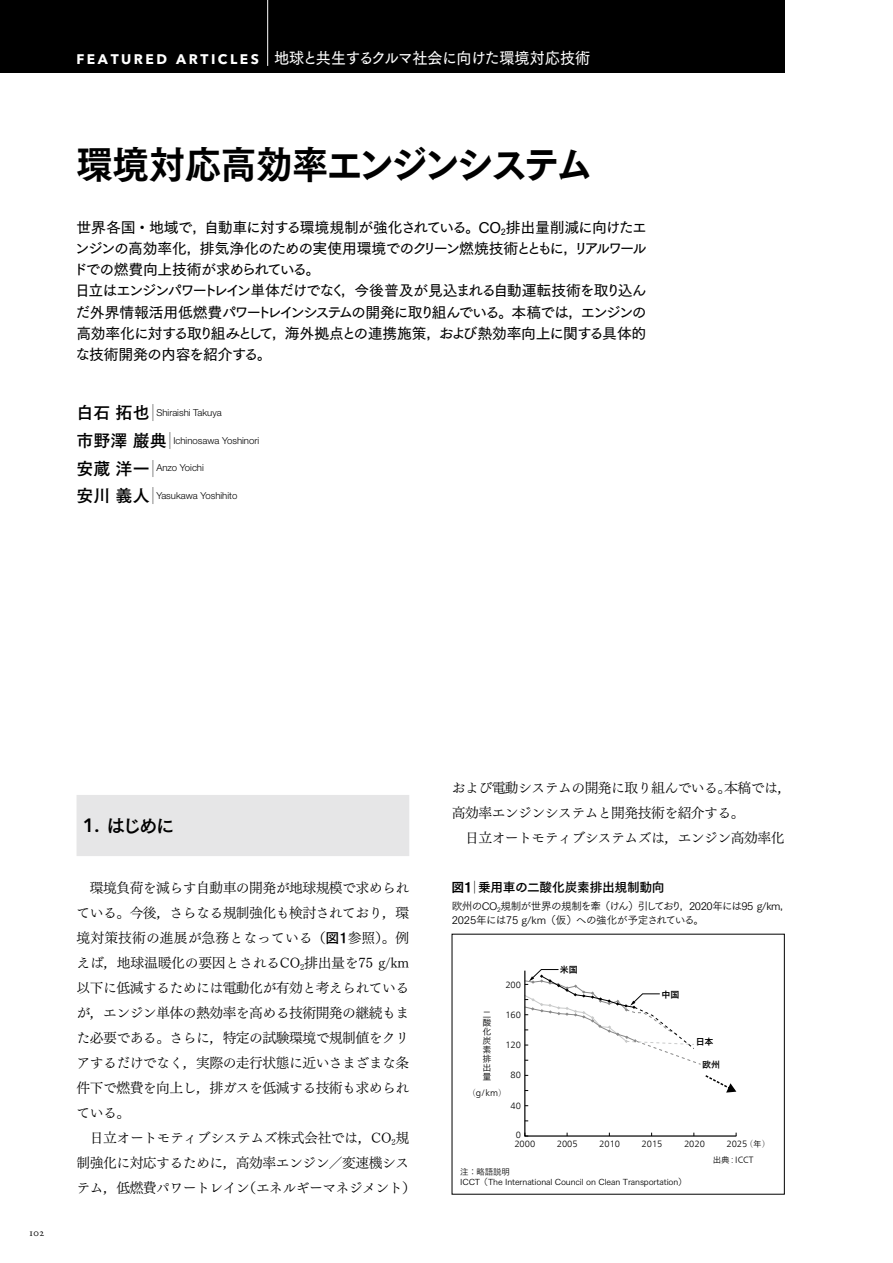
<style>
.page{position:relative;width:893px;height:1263px;background:#fff}
.page>*{position:absolute;margin:0;border:0;box-sizing:border-box;transform-origin:0 0}
.t1{font:38.25px "Tsuku Go Pro E";letter-spacing:-.055em;color:#000;scale:.95 1}
.t2{font:19.2px "Tsuku Go Pro B";color:#000}
.t3{font:15.9px "Tsuku Go Pro D";letter-spacing:-.04em;color:#fff;scale:.95 1}
.t4{font:14.85px/21.3px "Tsuku Go Pro D";letter-spacing:-.07em;color:#000}
.t5{font:13.8px/25px "Tsuku Min Pro R";letter-spacing:-.04em;color:#000;text-align:justify}
.t6{font:12.75px "Tsuku Go Pro B";letter-spacing:-.02em;color:#000;scale:.5 1}
.t7{font:10.65px/13.8px "Tsuku Go Pro R";letter-spacing:-.045em;color:#000}
.t8{font:10.65px "Adobe Garamond Pro";color:#000}
.t9{font:300 9.6px "Helvetica Neue LT Std";color:#000}
.t10{font:300 9.15px "Frutiger Neue LT Com";color:#000}
.t11{font:9px "Koburina Go Std N W6";letter-spacing:-.01em;color:#000}
.t12{font:9px/9px "Koburina Go Std N W3";color:#000;text-align:justify}
.t13{font:8.55px/9.6px "Tsuku Go Pro R";letter-spacing:-.01em;color:#000}
.t14{font:300 8.55px "Ryumin Pro";color:#000}
.s1{font-family:"Avenir Next LT Pro";font-weight:700;font-size:13.8px}
.s2{font-family:"Tsuku Go Pro B";font-weight:400;font-size:16.95px}
.s3{font-family:"Avenir Next LT Pro";font-weight:600}
.s4{font-family:"Tsuku Go Pro B"}
.s5{font-family:"Tsuku Go Pro E"}
.s6{font-family:"Ryumin Pro";font-size:8.55px}
.s7{font-family:"Koburina Go Std N W3";font-weight:400}
.s8{font-family:"Koburina Go Std N W3";font-weight:400;font-size:8.55px}
</style>
<div class="page">
<div style="left:77px;top:795px;width:332px;height:61px;background:#e6e6e7"></div>
<div style="left:0;top:0;width:784px;height:72px;background:#000"></div>
<hr style="left:267px;top:0;width:1px;height:66px;background:#fff">
<svg style="left:524px;top:969px;width:213px;height:168px"></svg>
<p class="t3" style="left:76px;top:45px;width:543px"><span class="s1">F E A T U R E D A R T I C L E S</span> 地球と共生するクルマ社会に向けた環境対応技術</p>
<h1 class="t1" style="left:76px;top:130px;width:545px">環境対応高効率エンジンシステム</h1>
<p class="t4" style="left:73px;top:215px;width:576px">世界各国・地域で，自動車に対する環境規制が強化されている。CO<sub>2</sub>排出量削減に向けたエンジンの高効率化，排気浄化のための実使用環境でのクリーン燃焼技術とともに，リアルワールドでの燃費向上技術が求められている。<br>日立はエンジンパワートレイン単体だけでなく，今後普及が見込まれる自動運転技術を取り込んだ外界情報活用低燃費パワートレインシステムの開発に取り組んでいる。本稿では，エンジンの高効率化に対する取り組みとして，海外拠点との連携施策，および熱効率向上に関する具体的な技術開発の内容を紹介する。</p>
<p class="t9" style="left:77px;top:407px;width:147px"><span class="s2">白石拓也｜</span> Shiraishi Takuya</p>
<p class="t9" style="left:77px;top:434px;width:184px"><span class="s2">市野澤巌典｜</span> Ichinosawa Yoshinori</p>
<p class="t9" style="left:77px;top:462px;width:129px"><span class="s2">安蔵洋一｜</span> Anzo Yoichi</p>
<p class="t9" style="left:77px;top:490px;width:162px"><span class="s2">安川義人｜</span> Yasukawa Yoshihito</p>
<p class="t8" style="left:30px;top:1226px;width:16px">102</p>
<h2 class="t2" style="left:83px;top:809px;width:94px"><span class="s3">1.</span> はじめに</h2>
<p class="t5" style="left:77px;top:873px;width:334px;text-indent:13px">環境負荷を減らす自動車の開発が地球規模で求められている。今後，さらなる規制強化も検討されており，環境対策技術の進展が急務となっている（<span class="s4">図1</span>参照）。例えば，地球温暖化の要因とされるCO<sub>2</sub>排出量を75 g/km以下に低減するためには電動化が有効と考えられているが，エンジン単体の熱効率を高める技術開発の継続もまた必要である。さらに，特定の試験環境で規制値をクリアするだけでなく，実際の走行状態に近いさまざまな条件下で燃費を向上し，排ガスを低減する技術も求められている。</p>
<p class="t5" style="left:77px;top:1123px;width:341px;text-align:center">日立オートモティブシステムズ株式会社では，CO<sub>2</sub>規<br>制強化に対応するために，高効率エンジン／変速機システム，低燃費パワートレイン（エネルギーマネジメント）</p>
<p class="t5" style="left:452px;top:774px;width:341px">および電動システムの開発に取り組んでいる。本稿では，高効率エンジンシステムと開発技術を紹介する。</p>
<p class="t5" style="left:465px;top:823px;width:321px">日立オートモティブシステムズは，エンジン高効率化</p>
<p class="t6" style="left:452px;top:876px;width:428px"><span class="s5">図1</span>｜乗用車の二酸化炭素排出規制動向</p>
<p class="t7" style="left:452px;top:898px;width:341px">欧州のCO<sub>2</sub>規制が世界の規制を牽（けん）引しており，2020年には95 g/km，<br>2025年には75 g/km（仮）への強化が予定されている。</p>
<p class="t10" style="left:505px;top:979px;width:17px">200</p>
<p class="t10" style="left:505px;top:1009px;width:17px">160</p>
<p class="t10" style="left:505px;top:1039px;width:17px">120</p>
<p class="t10" style="left:511px;top:1069px;width:12px">80</p>
<p class="t10" style="left:511px;top:1100px;width:12px">40</p>
<p class="t10" style="left:516px;top:1129px;width:7px">0</p>
<p class="t12" style="left:482px;top:1010px;width:10px">二酸化炭素排出量</p>
<p class="t10" style="left:467px;top:1087px;width:41px"><span class="s6">（</span>g/km<span class="s6">）</span></p>
<p class="t11" style="left:560px;top:962px;width:20px">米国</p>
<p class="t10" style="left:514px;top:1138px;width:22px">2000</p>
<p class="t10" style="left:557px;top:1138px;width:22px">2005</p>
<p class="t11" style="left:661px;top:987px;width:19px">中国</p>
<p class="t11" style="left:696px;top:1035px;width:19px">日本</p>
<p class="t11" style="left:702px;top:1057px;width:20px">欧州</p>
<p class="t10" style="left:599px;top:1138px;width:22px">2010</p>
<p class="t10" style="left:642px;top:1138px;width:22px">2015</p>
<p class="t10" style="left:684px;top:1138px;width:22px">2020</p>
<p class="t14" style="left:745px;top:1137px;width:27px">（<span class="s7">年</span>）</p>
<p class="t10" style="left:713px;top:1154px;width:42px"><span class="s8">出典</span> : ICCT</p>
<p class="t10" style="left:726px;top:1138px;width:22px">2025</p>
<p class="t13" style="left:460px;top:1166px;width:228px">注：略語説明<br>ICCT（The International Council on Clean Transportation）</p>
</div>
